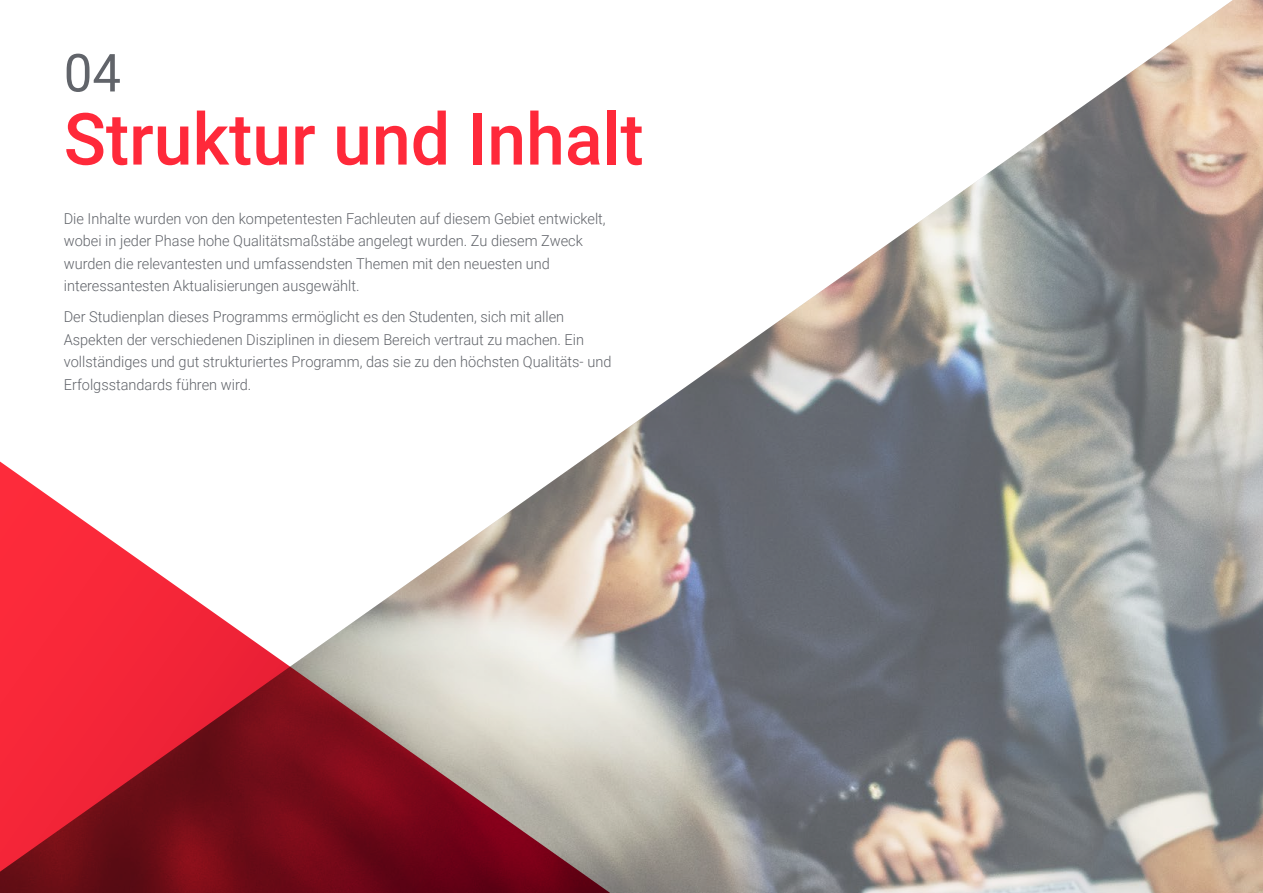
<style>
.page{position:relative;width:1263px;height:893px;background:#fff}
.page>*{position:absolute;margin:0;border:0;box-sizing:border-box;transform-origin:0 0}
.t1{font:500 72px "Roboto";color:#ff293a}
.t2{font:52.5px "Roboto";color:#61646a}
.t3{font:300 15px/22.5px "Roboto";color:#61646a}
</style>
<div class="page">
<img style="left:602px;top:0;width:661px;height:893px">
<svg style="left:0;top:446px;width:640px;height:447px"></svg>
<h2 class="t2" style="left:64px;top:36px;width:59px">04</h2>
<h1 class="t1" style="left:64px;top:89px;width:581px">Struktur und Inhalt</h1>
<p class="t3" style="left:64px;top:207px;width:543px">Die Inhalte wurden von den kompetentesten Fachleuten auf diesem Gebiet entwickelt, wobei in jeder Phase hohe Qualitätsmaßstäbe angelegt wurden. Zu diesem Zweck wurden die relevantesten und umfassendsten Themen mit den neuesten und interessantesten Aktualisierungen ausgewählt.</p>
<p class="t3" style="left:64px;top:305px;width:549px">Der Studienplan dieses Programms ermöglicht es den Studenten, sich mit allen Aspekten der verschiedenen Disziplinen in diesem Bereich vertraut zu machen. Ein vollständiges und gut strukturiertes Programm, das sie zu den höchsten Qualitäts- und Erfolgsstandards führen wird.</p>
</div>
